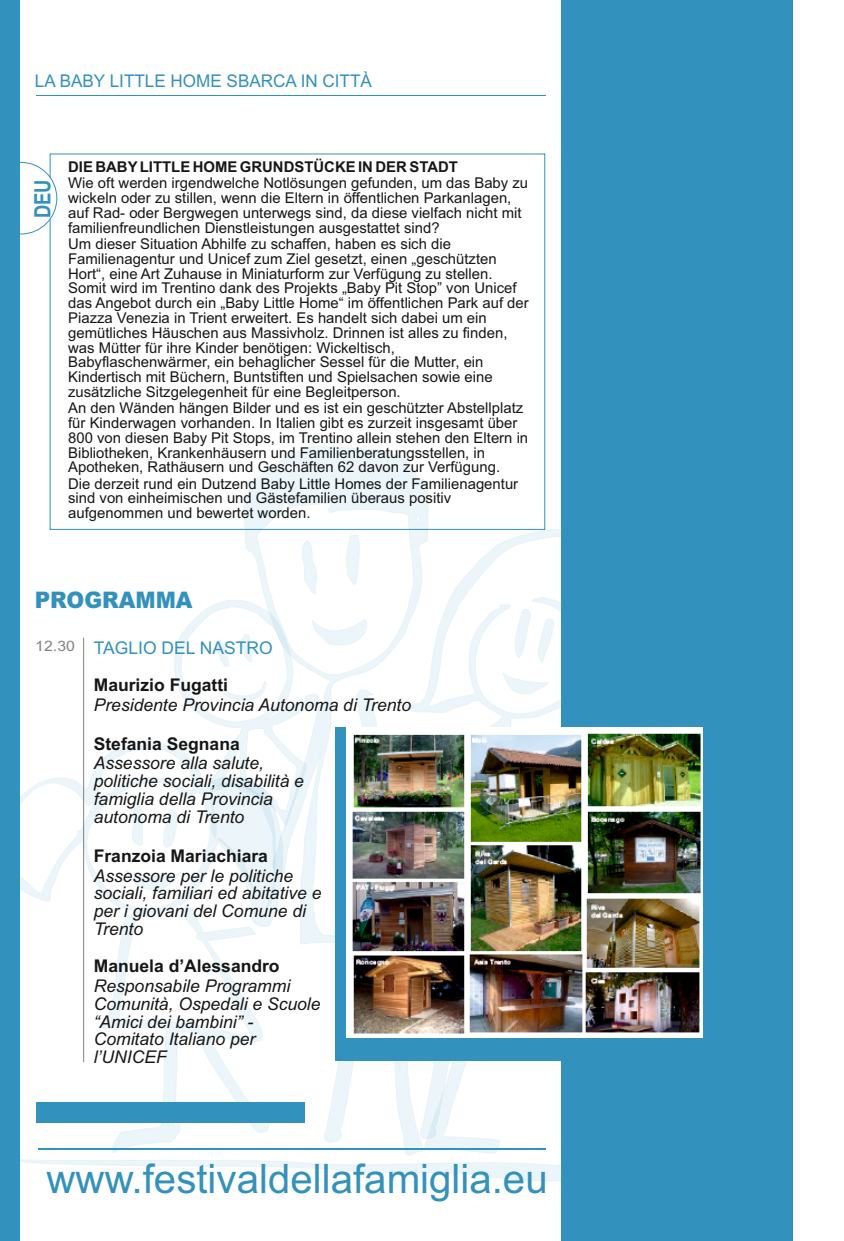
<style>
.page{position:relative;width:844px;height:1241px;background:#fff}
.page>*{position:absolute;margin:0;border:0;box-sizing:border-box;transform-origin:0 0}
.t1{font:40.6px "Arial";color:#3391bd}
.t2{font:900 22.75px "Arial";color:#3391bd;scale:.94 1}
.t3{font:700 22.4px "Arial Narrow";color:#3391bd}
.t4{font:italic 17.5px/17.8px "Arial";color:#151616}
.t5{font:700 17.5px "Arial";color:#151616}
.t6{font:17.5px "Arial";color:#3391bd}
.t7{font:14.88px/14.9px "Arial";color:#151616}
.t8{font:700 14.88px "Arial";color:#151616}
.t9{font:14.35px "Arial";color:#818281;scale:1.1 1}
</style>
<div class="page">
<svg style="left:243px;top:446px;width:186px;height:708px"></svg>
<svg style="left:346px;top:535px;width:13px;height:49px"></svg>
<svg style="left:302px;top:541px;width:14px;height:53px"></svg>
<svg style="left:324px;top:939px;width:40px;height:203px"></svg>
<svg style="left:403px;top:529px;width:158px;height:624px"></svg>
<svg style="left:503px;top:673px;width:44px;height:21px"></svg>
<svg style="left:420px;top:1060px;width:38px;height:78px"></svg>
<svg style="left:174px;top:600px;width:192px;height:317px"></svg>
<svg style="left:20px;top:744px;width:262px;height:408px"></svg>
<svg style="left:21px;top:1159px;width:540px;height:21px"></svg>
<div style="left:561px;top:0;width:231px;height:1240px;background:#3391bd"></div>
<hr style="left:36px;top:95px;width:509px;height:1px;background:#3391bd">
<hr style="left:38px;top:1147px;width:507px;height:2px;background:#3391bd">
<hr style="left:83px;top:637px;width:1px;height:424px;background:#818281">
<svg style="left:20px;top:162px;width:37px;height:72px"></svg>
<div style="left:335px;top:727px;width:367px;height:333px;background:#3391bd"></div>
<img style="left:346px;top:727px;width:356px;height:310px">
<div style="left:36px;top:1101px;width:268px;height:21px;background:#3391bd"></div>
<div style="left:0;top:0;width:20px;height:1240px;background:#3391bd"></div>
<p class="t6" style="left:35px;top:74px;width:338px">LA BABY LITTLE HOME SBARCA IN CITTÀ</p>
<h3 class="t3" style="left:34px;top:218px;width:40px;rotate:-90deg">DEU</h3>
<p class="t8" style="left:68px;top:161px;width:391px">DIE BABYLITTLE HOME GRUNDSTÜCKE IN DER STADT</p>
<p class="t7" style="left:68px;top:177px;width:461px">Wie oft werden irgendwelche Notlösungen gefunden, um das Baby zu wickeln oder zu stillen, wenn die Eltern in öffentlichen Parkanlagen, auf Rad- oder Bergwegen unterwegs sind, da diese vielfach nicht mit familienfreundlichen Dienstleistungen ausgestattet sind?</p>
<p class="t7" style="left:68px;top:237px;width:462px">Um dieser Situation Abhilfe zu schaffen, haben es sich die Familienagentur und Unicef zum Ziel gesetzt, einen „geschützten Hort“, eine Art Zuhause in Miniaturform zur Verfügung zu stellen.<br>Somit wird im Trentino dank des Projekts „Baby Pit Stop” von Unicef das Angebot durch ein „Baby Little Home“ im öffentlichen Park auf der Piazza Venezia in Trient erweitert. Es handelt sich dabei um ein gemütliches Häuschen aus Massivholz. Drinnen ist alles zu finden, was Mütter für ihre Kinder benötigen: Wickeltisch, Babyflaschenwärmer, ein behaglicher Sessel für die Mutter, ein Kindertisch mit Büchern, Buntstiften und Spielsachen sowie eine zusätzliche Sitzgelegenheit für eine Begleitperson.</p>
<p class="t7" style="left:68px;top:402px;width:461px">An den Wänden hängen Bilder und es ist ein geschützter Abstellplatz für Kinderwagen vorhanden. In Italien gibt es zurzeit insgesamt über 800 von diesen Baby Pit Stops, im Trentino allein stehen den Eltern in Bibliotheken, Krankenhäusern und Familienberatungsstellen, in Apotheken, Rathäusern und Geschäften 62 davon zur Verfügung.</p>
<p class="t7" style="left:68px;top:477px;width:451px">Die derzeit rund ein Dutzend Baby Little Homes der Familienagentur sind von einheimischen und Gästefamilien überaus positiv aufgenommen und bewertet worden.</p>
<h2 class="t2" style="left:35px;top:591px;width:169px">PROGRAMMA</h2>
<p class="t9" style="left:35px;top:640px;width:38px">12.30</p>
<p class="t6" style="left:94px;top:640px;width:180px">TAGLIO DEL NASTRO</p>
<p class="t5" style="left:94px;top:678px;width:136px">Maurizio Fugatti</p>
<p class="t4" style="left:94px;top:697px;width:319px">Presidente Provincia Autonoma di Trento</p>
<p class="t5" style="left:94px;top:737px;width:147px">Stefania Segnana</p>
<p class="t4" style="left:94px;top:755px;width:212px">Assessore alla salute, politiche sociali, disabilità e famiglia della Provincia autonoma di Trento</p>
<p class="t5" style="left:94px;top:849px;width:176px">Franzoia Mariachiara</p>
<p class="t4" style="left:94px;top:867px;width:229px">Assessore per le politiche sociali, familiari ed abitative e per i giovani del Comune di<br>Trento</p>
<p class="t5" style="left:94px;top:959px;width:187px">Manuela d’Alessandro</p>
<p class="t4" style="left:94px;top:978px;width:228px">Responsabile Programmi<br>Comunità, Ospedali e Scuole “Amici dei bambini” -<br>Comitato Italiano per l’UNICEF</p>
<h1 class="t1" style="left:47px;top:1163px;width:502px">www.festivaldellafamiglia.eu</h1>
</div>
